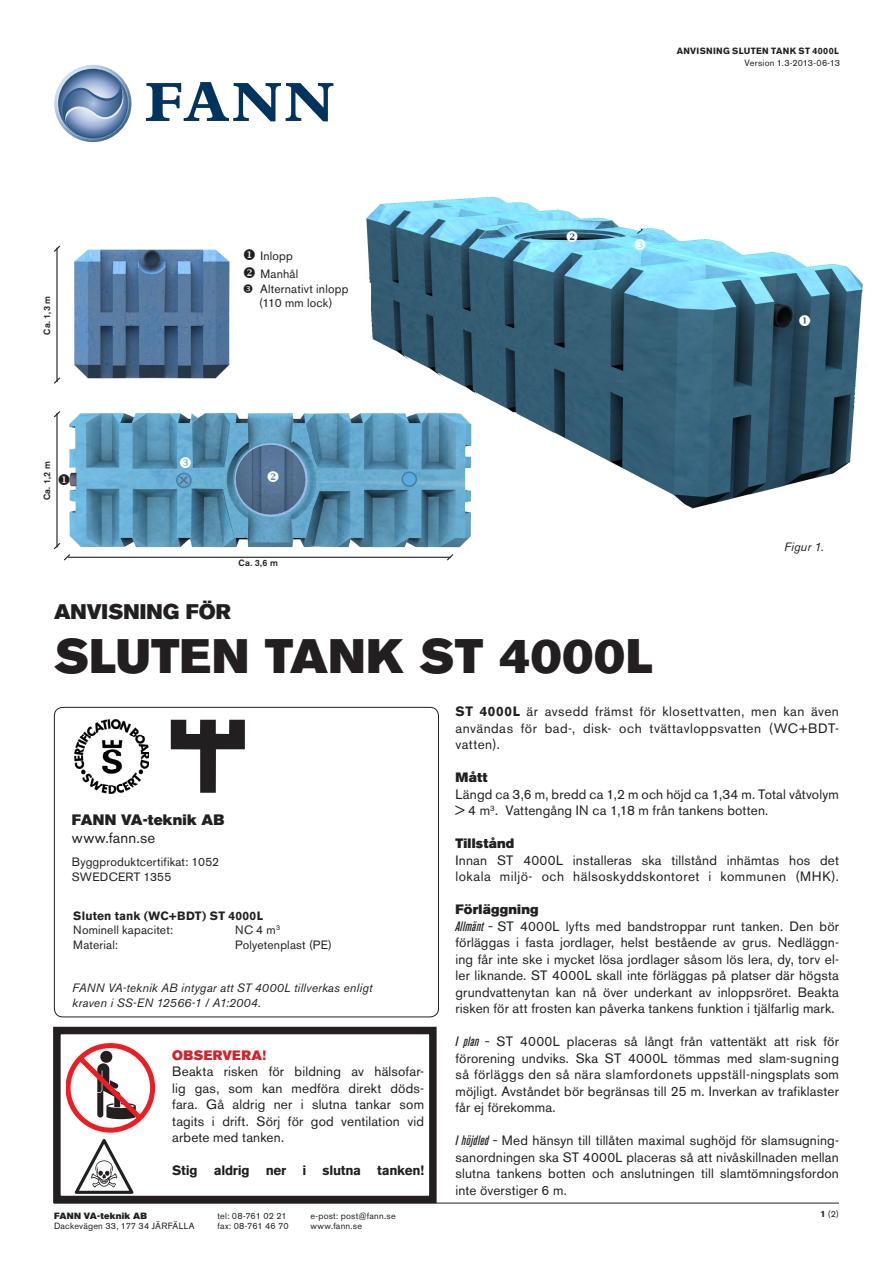
<style>
.page{position:relative;width:893px;height:1263px;background:#fff}
.page>*{position:absolute;margin:0;border:0;box-sizing:border-box;transform-origin:0 0}
.t1{font:48px "Akzidenz Grotesk BE Super";letter-spacing:.015em;color:#231f20}
.t2{font:21px "Akzidenz Grotesk BE Super";color:#231f20}
.t3{font:15px "Akzidenz Grotesk BE Super";letter-spacing:.01em;color:#231f20}
.t4{font:15px "Akzidenz Grotesk BE";letter-spacing:.01em;color:#231f20}
.t5{font:expanded 15px "Akzidenz Grotesk BE";color:#69696c}
.t6{font:13.5px/16.5px "Akzidenz Grotesk BE";letter-spacing:.015em;color:#231f20;text-align:justify}
.t7{font:700 13.5px "Akzidenz Grotesk BE";letter-spacing:-.02em;color:#231f20}
.t8{font:13.5px "Akzidenz Grotesk BE Super";letter-spacing:.015em;color:#231f20}
.t9{font:13.5px "Akzidenz Grotesk BE Super";letter-spacing:.02em;color:#d1232a}
.t10{font:12px "Akzidenz Grotesk BE";letter-spacing:.015em;color:#231f20}
.t11{font:italic 12px/14.4px "Akzidenz Grotesk BE";letter-spacing:.015em;color:#231f20}
.t12{font:700 12px "Akzidenz Grotesk BE";letter-spacing:.015em;color:#231f20}
.t13{font:9px "Akzidenz Grotesk BE";letter-spacing:.025em;color:#231f20}
.t14{font:700 9px "Akzidenz Grotesk BE";letter-spacing:.035em;color:#231f20}
.t15{font:500 9px "Akzidenz Grotesk BE";color:#231f20}
.t16{font:9px "Akzidenz Grotesk BE Super";letter-spacing:.025em;color:#231f20}
.s1{font-weight:700}
.s2{font-weight:500;font-style:italic;font-stretch:condensed}
</style>
<div class="page">
<hr style="left:54px;top:1203px;width:785px;height:1px;background:#231f20">
<img style="left:366px;top:196px;width:497px;height:313px">
<img style="left:69px;top:408px;width:418px;height:149px">
<img style="left:74px;top:249px;width:156px;height:130px">
<svg style="left:146px;top:82px;width:187px;height:39px"></svg>
<svg style="left:54px;top:65px;width:77px;height:77px"></svg>
<svg style="left:55px;top:69px;width:76px;height:69px;background:#8ba2c1"></svg>
<div style="left:54px;top:707px;width:385px;height:310px;border:1px solid #231f20;border-radius:9px"></div>
<img style="left:75px;top:720px;width:74px;height:73px">
<hr style="left:56px;top:413px;width:2px;height:134px;background:#231f20">
<hr style="left:56px;top:248px;width:2px;height:134px;background:#231f20">
<hr style="left:68px;top:557px;width:383px;height:1px;background:#231f20">
<svg style="left:54px;top:376px;width:7px;height:8px"></svg>
<svg style="left:54px;top:542px;width:17px;height:19px"></svg>
<svg style="left:446px;top:553px;width:9px;height:8px"></svg>
<svg style="left:54px;top:411px;width:7px;height:8px"></svg>
<svg style="left:54px;top:245px;width:7px;height:8px"></svg>
<svg style="left:171px;top:720px;width:74px;height:73px"></svg>
<div style="left:177px;top:473px;width:14px;height:14px;background:#5ea9dd;border-radius:50%"></div>
<div style="left:176px;top:472px;width:16px;height:16px;border:2px solid #41829e;border-radius:50%"></div>
<div style="left:402px;top:472px;width:14px;height:14px;background:#5ea9dd;border-radius:50%"></div>
<div style="left:401px;top:471px;width:16px;height:16px;border:2px solid #41829e;border-radius:50%"></div>
<div style="left:53px;top:1027px;width:384px;height:176px;border:8px solid #231f20"></div>
<svg style="left:67px;top:1043px;width:88px;height:89px"></svg>
<svg style="left:75px;top:1139px;width:58px;height:55px"></svg>
<svg style="left:799px;top:315px;width:11px;height:11px"></svg>
<svg style="left:180px;top:457px;width:11px;height:11px"></svg>
<svg style="left:635px;top:239px;width:11px;height:11px"></svg>
<svg style="left:268px;top:471px;width:11px;height:11px"></svg>
<svg style="left:567px;top:231px;width:10px;height:11px"></svg>
<p class="t14" style="left:677px;top:45px;width:164px">ANVISNING SLUTEN TANK ST 4000L</p>
<p class="t15" style="left:41px;top:335px;width:40px;rotate:-90deg">Ca. 1,3 m</p>
<p class="t15" style="left:41px;top:500px;width:40px;rotate:-90deg">Ca. 1,2 m</p>
<p class="t10" style="left:243px;top:249px;width:52px">◆ Inlopp</p>
<p class="t10" style="left:243px;top:267px;width:57px">❖ Manhål</p>
<p class="t10" style="left:260px;top:281px;width:90px">Alternativt inlopp</p>
<p class="t10" style="left:259px;top:296px;width:75px">(110 mm lock)</p>
<p class="t5" style="left:179px;top:470px;width:11px">x</p>
<p class="t15" style="left:239px;top:557px;width:41px">Ca. 3,6 m</p>
<p class="t13" style="left:745px;top:57px;width:97px">Version 1.3-2013-06-13</p>
<p class="t11" style="left:784px;top:540px;width:41px">Figur 1.</p>
<p class="t2" style="left:54px;top:599px;width:178px">ANVISNING FÖR</p>
<p class="t1" style="left:54px;top:628px;width:599px">SLUTEN TANK ST 4000L</p>
<p class="t6" style="left:455px;top:703px;width:385px"><span class="s1">ST 4000L</span> är avsedd främst för klosettvatten, men kan även användas för bad-, disk- och tvättavloppsvatten (WC+BDT&shy;vatten).</p>
<p class="t8" style="left:455px;top:770px;width:33px">Mått</p>
<p class="t6" style="left:455px;top:786px;width:385px">Längd ca 3,6 m, bredd ca 1,2 m och höjd ca 1,34 m. Total våtvolym &gt; 4 m<sup>3</sup>. Vattengång IN ca 1,18 m från tankens botten.</p>
<p class="t8" style="left:455px;top:836px;width:60px">Tillstånd</p>
<p class="t6" style="left:455px;top:852px;width:385px">Innan ST 4000L installeras ska tillstånd inhämtas hos det lokala miljö- och hälsoskyddskontoret i kommunen (MHK).</p>
<p class="t8" style="left:455px;top:902px;width:85px">Förläggning</p>
<p class="t6" style="left:455px;top:918px;width:385px"><span class="s2">Allmänt –</span> ST 4000L lyfts med bandstroppar runt tanken. Den bör förläggas i fasta jordlager, helst bestående av grus. Nedläggn&shy;ing får inte ske i mycket lösa jordlager såsom lös lera, dy, torv el&shy;ler liknande. ST 4000L skall inte förläggas på platser där högsta grundvattenytan kan nå över underkant av inloppsröret. Beakta risken för att frosten kan påverka tankens funktion i tjälfarlig mark.</p>
<p class="t6" style="left:455px;top:1033px;width:385px"><span class="s2">I plan –</span> ST 4000L placeras så långt från vattentäkt att risk för förorening undviks. Ska ST 4000L tömmas med slam-sugning så förläggs den så nära slamfordonets uppställ-ningsplats som möjligt. Avståndet bör begränsas till 25 m. Inverkan av trafiklaster får ej förekomma.</p>
<p class="t6" style="left:455px;top:1132px;width:385px"><span class="s2">I höjdled –</span> Med hänsyn till tillåten maximal sughöjd för slamsugning&shy;sanordningen ska ST 4000L placeras så att nivåskillnaden mellan slutna tankens botten och anslutningen till slamtömningsfordon inte överstiger 6 m.</p>
<p class="t3" style="left:72px;top:811px;width:154px">FANN VA-teknik AB</p>
<p class="t4" style="left:72px;top:829px;width:85px">www.fann.se</p>
<p class="t10" style="left:72px;top:854px;width:149px">Byggproduktcertifikat: 1052</p>
<p class="t10" style="left:72px;top:869px;width:101px">SWEDCERT 1355</p>
<p class="t12" style="left:73px;top:908px;width:191px">Sluten tank (WC+BDT) ST 4000L</p>
<p class="t10" style="left:73px;top:923px;width:101px">Nominell kapacitet:</p>
<p class="t10" style="left:235px;top:923px;width:46px">NC 4 m<sup>3</sup></p>
<p class="t10" style="left:73px;top:937px;width:46px">Material:</p>
<p class="t10" style="left:235px;top:937px;width:98px">Polyetenplast (PE)</p>
<p class="t11" style="left:72px;top:981px;width:301px">FANN VA-teknik AB intygar att ST 4000L tillverkas enligt kraven i SS-EN 12566-1 / A1:2004.</p>
<p class="t9" style="left:172px;top:1047px;width:95px">OBSERVERA!</p>
<p class="t6" style="left:172px;top:1063px;width:253px">Beakta risken för bildning av hälsofar&shy;lig gas, som kan medföra direkt döds&shy;fara. Gå aldrig ner i slutna tankar som tagits i drift. Sörj för god ventilation vid arbete med tanken.</p>
<p class="t7" style="left:172px;top:1163px;width:253px">Stig aldrig ner i slutna tanken!</p>
<p class="t16" style="left:54px;top:1210px;width:95px">FANN VA-teknik AB</p>
<p class="t13" style="left:217px;top:1210px;width:71px">tel: 08-761 02 21</p>
<p class="t13" style="left:310px;top:1210px;width:87px">e-post: post@fann.se</p>
<p class="t13" style="left:54px;top:1221px;width:142px">Dackevägen 33, 177 34 JÄRFÄLLA</p>
<p class="t13" style="left:218px;top:1221px;width:73px">fax: 08-761 46 70</p>
<p class="t13" style="left:310px;top:1221px;width:53px">www.fann.se</p>
<p class="t13" style="left:820px;top:1208px;width:20px"><span class="s1">1</span> (2)</p>
</div>
